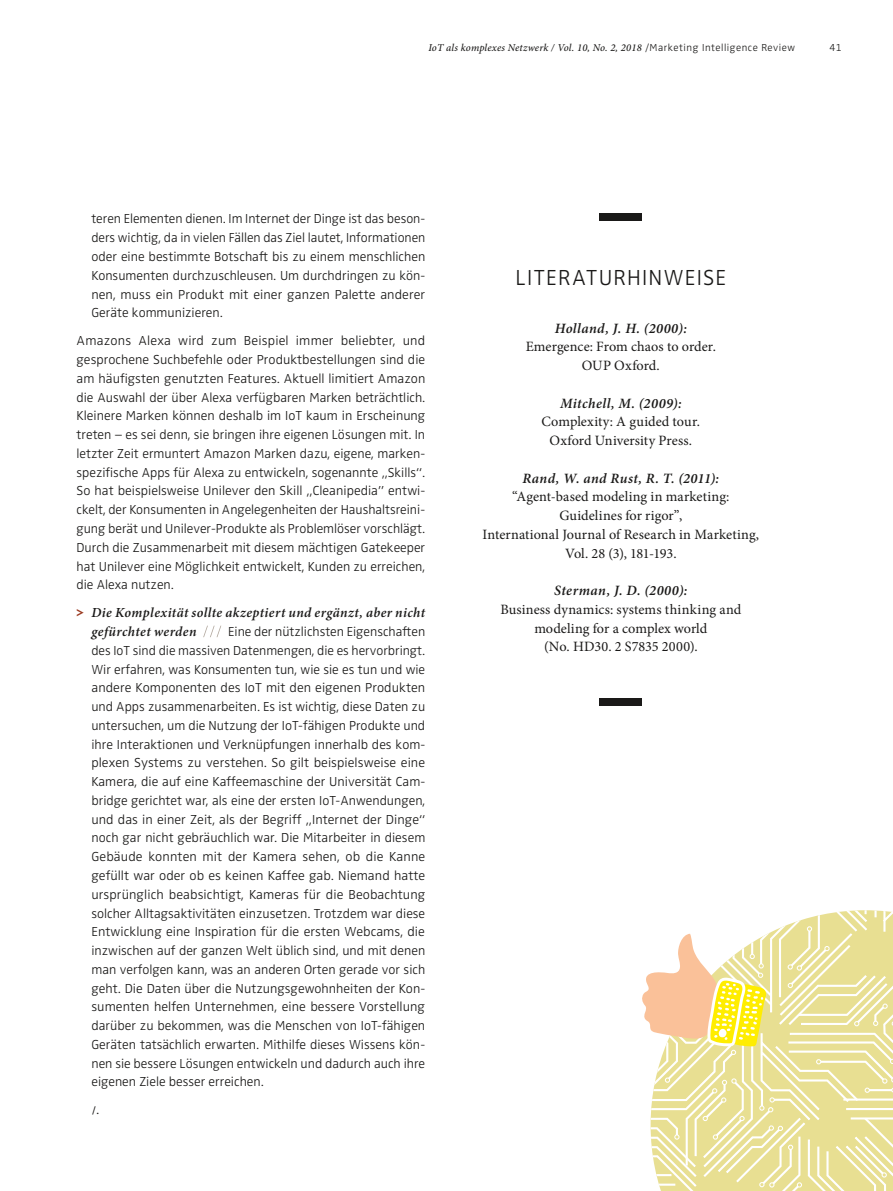
<style>
.page{position:relative;width:893px;height:1191px;background:#fff}
.page>*{position:absolute;margin:0;border:0;box-sizing:border-box;transform-origin:0 0}
.t1{font:300 22.5px "Zwo OT";letter-spacing:.055em;color:#1a1918}
.t2{font:14.25px/18.8px "Minion Pro";letter-spacing:.005em;color:#1a1918;text-align:center}
.t3{font:italic 600 14.25px "Minion Pro";letter-spacing:.03em;color:#1a1918}
.t4{font:italic 600 13.8px/18.8px "Minion Pro";letter-spacing:.03em;color:#1a1918}
.t5{font:300 13.8px "Zwo OT";color:#1a1918}
.t6{font:300 13.5px/18.8px "Zwo OT";color:#1a1918;text-align:justify}
.t7{font:italic 500 10.5px "Minion Pro";letter-spacing:.015em;color:#1a1918}
.t8{font:300 10.5px "Zwo OT";color:#1a1918}
.s1{font-family:"Zwo OT";font-weight:300;font-style:normal}
.s2{font-family:"Zwo OT";font-weight:700;font-style:normal;font-size:13.5px;color:#9a3920}
</style>
<div class="page">
<div style="left:600px;top:698px;width:42px;height:8px;background:#1a1918"></div>
<div style="left:600px;top:213px;width:42px;height:7px;background:#1a1918"></div>
<svg style="left:203px;top:625px;width:18px;height:12px"></svg>
<svg style="left:651px;top:910px;width:242px;height:281px"></svg>
<svg style="left:642px;top:933px;width:124px;height:113px"></svg>
<p class="t7" style="left:428px;top:40px;width:368px">IoT als komplexes Netzwerk / Vol. 10, No. 2, 2018 <span class="s1">/Marketing Intelligence Review</span></p>
<p class="t8" style="left:829px;top:41px;width:14px">41</p>
<p class="t6" style="left:91px;top:210px;width:335px">teren Elementen dienen. Im Internet der Dinge ist das beson&shy;ders wichtig, da in vielen Fällen das Ziel lautet, Informationen oder eine bestimmte Botschaft bis zu einem menschlichen Konsumenten durchzuschleusen. Um durchdringen zu kön&shy;nen, muss ein Produkt mit einer ganzen Palette anderer Geräte kommunizieren.</p>
<p class="t6" style="left:77px;top:332px;width:350px">Amazons Alexa wird zum Beispiel immer beliebter, und gesprochene Suchbefehle oder Produktbestellungen sind die am häufigsten genutzten Features. Aktuell limitiert Amazon die Auswahl der über Alexa verfügbaren Marken beträchtlich.<br>Kleinere Marken können deshalb im IoT kaum in Erscheinung treten – es sei denn, sie bringen ihre eigenen Lösungen mit. In letzter Zeit ermuntert Amazon Marken dazu, eigene, marken&shy;spezifische Apps für Alexa zu entwickeln, sogenannte „Skills“.<br>So hat beispielsweise Unilever den Skill „Cleanipedia” entwi&shy;ckelt, der Konsumenten in Angelegenheiten der Haushaltsreini&shy;gung berät und Unilever-Produkte als Problemlöser vorschlägt.<br>Durch die Zusammenarbeit mit diesem mächtigen Gatekeeper hat Unilever eine Möglichkeit entwickelt, Kunden zu erreichen, die Alexa nutzen.</p>
<p class="t4" style="left:91px;top:603px;width:335px;text-indent:-15px"><span class="s2">&gt;</span> Die Komplexität sollte akzeptiert und ergänzt, aber nicht gefürchtet werden</p>
<p class="t6" style="left:91px;top:622px;width:335px;text-indent:137px">Eine der nützlichsten Eigenschaften des IoT sind die massiven Datenmengen, die es hervorbringt.<br>Wir erfahren, was Konsumenten tun, wie sie es tun und wie andere Komponenten des IoT mit den eigenen Produkten und Apps zusammenarbeiten. Es ist wichtig, diese Daten zu untersuchen, um die Nutzung der IoT-fähigen Produkte und ihre Interaktionen und Verknüpfungen innerhalb des kom&shy;plexen Systems zu verstehen. So gilt beispielsweise eine Kamera, die auf eine Kaffeemaschine der Universität Cam&shy;bridge gerichtet war, als eine der ersten IoT-Anwendungen, und das in einer Zeit, als der Begriff „Internet der Dinge“ noch gar nicht gebräuchlich war. Die Mitarbeiter in diesem Gebäude konnten mit der Kamera sehen, ob die Kanne gefüllt war oder ob es keinen Kaffee gab. Niemand hatte ursprünglich beabsichtigt, Kameras für die Beobachtung solcher Alltagsaktivitäten einzusetzen. Trotzdem war diese Entwicklung eine Inspiration für die ersten Webcams, die inzwischen auf der ganzen Welt üblich sind, und mit denen man verfolgen kann, was an anderen Orten gerade vor sich geht. Die Daten über die Nutzungsgewohnheiten der Kon&shy;sumenten helfen Unternehmen, eine bessere Vorstellung darüber zu bekommen, was die Menschen von IoT-fähigen Geräten tatsächlich erwarten. Mithilfe dieses Wissens kön&shy;nen sie bessere Lösungen entwickeln und dadurch auch ihre eigenen Ziele besser erreichen.</p>
<p class="t5" style="left:91px;top:1102px;width:9px">/.</p>
<h1 class="t1" style="left:515px;top:264px;width:212px">LITERATURHINWEISE</h1>
<p class="t3" style="left:555px;top:318px;width:134px">Holland, J. H. (2000):</p>
<p class="t2" style="left:526px;top:337px;width:192px">Emergence: From chaos to order.<br>OUP Oxford.</p>
<p class="t3" style="left:560px;top:393px;width:123px">Mitchell, M. (2009):</p>
<p class="t2" style="left:542px;top:412px;width:160px">Complexity: A guided tour.<br>Oxford University Press.</p>
<p class="t3" style="left:522px;top:468px;width:198px">Rand, W. and Rust, R. T. (2011):</p>
<p class="t2" style="left:482px;top:487px;width:278px">“Agent-based modeling in marketing:<br>Guidelines for rigor”,<br>International Journal of Research in Marketing, Vol. 28 (3), 181-193.</p>
<p class="t3" style="left:554px;top:580px;width:135px">Sterman, J. D. (2000):</p>
<p class="t2" style="left:500px;top:600px;width:242px">Business dynamics: systems thinking and modeling for a complex world<br>(No. HD30. 2 S7835 2000).</p>
</div>
